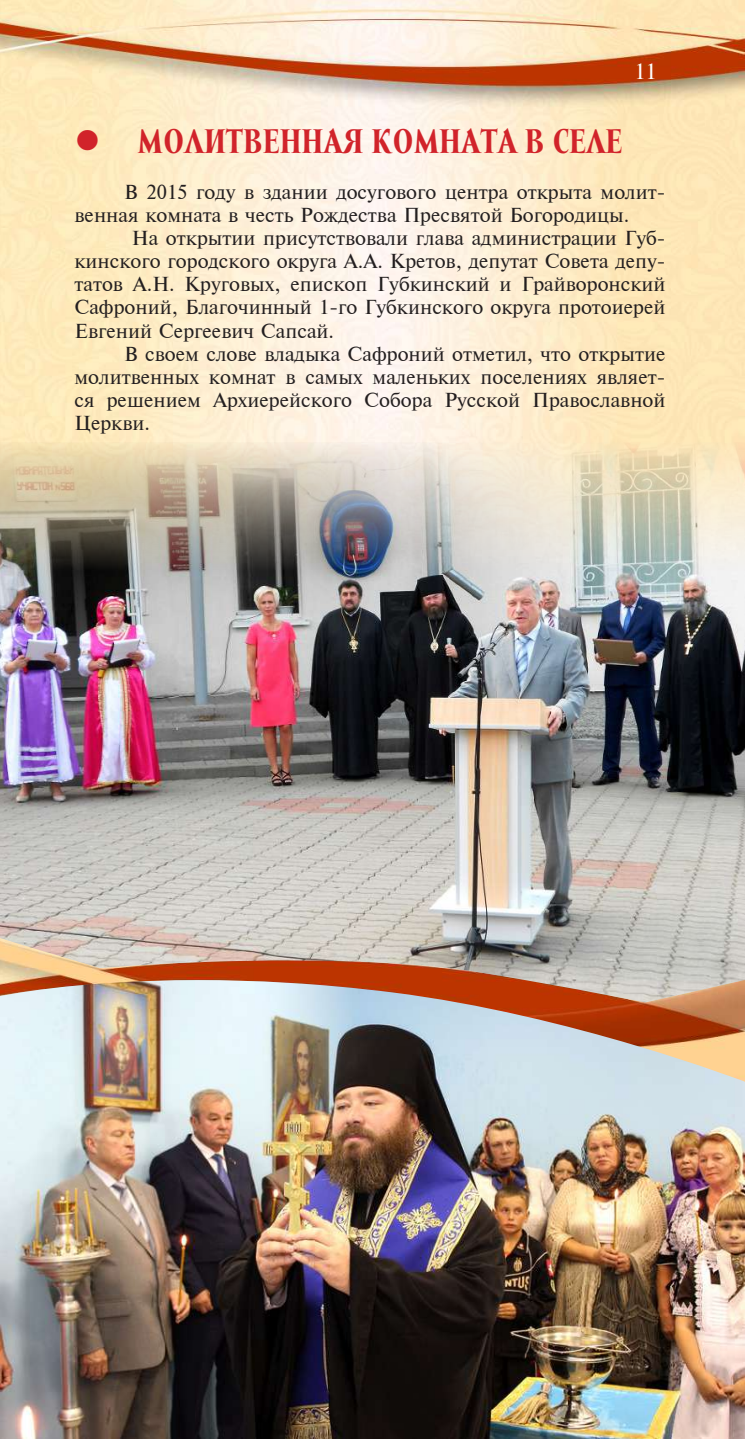
<style>
.page{position:relative;width:745px;height:1439px;background:#fff}
.page>*{position:absolute;margin:0;border:0;box-sizing:border-box;transform-origin:0 0}
.t1{font:700 35px "Mramor Medium Pro";color:#d1232a}
.t2{font:21px "Newton C";color:#fff}
.t3{font:19.25px/23.1px "Newton C";color:#231f20;text-align:justify}
</style>
<div class="page">
<img style="left:0;top:0;width:744px;height:442px">
<img style="left:0;top:1002px;width:744px;height:437px">
<img style="left:0;top:442px;width:744px;height:560px">
<img style="left:0;top:446px;width:1px;height:560px">
<svg style="left:77px;top:130px;width:21px;height:20px"></svg>
<p class="t2" style="left:634px;top:59px;width:24px">11</p>
<h1 class="t1" style="left:101px;top:121px;width:523px">z МОЛИТВЕННАЯ КОМНАТА В СЕЛЕ</h1>
<p class="t3" style="left:74px;top:180px;width:592px;text-indent:50px">В 2015 году в здании досугового центра открыта молит&shy;венная комната в честь Рождества Пресвятой Богородицы.</p>
<p class="t3" style="left:74px;top:227px;width:592px;text-indent:57px">На открытии присутствовали глава администрации Губ&shy;кинского городского округа А.А. Кретов, депутат Совета депу&shy;татов А.Н. Круговых, епископ Губкинский и Грайворонский Сафроний, Благочинный 1-го Губкинского округа протоиерей Евгений Сергеевич Сапсай.</p>
<p class="t3" style="left:74px;top:342px;width:592px;text-indent:50px">В своем слове владыка Сафроний отметил, что открытие молитвенных комнат в самых маленьких поселениях являет&shy;ся решением Архиерейского Собора Русской Православной Церкви.</p>
</div>
